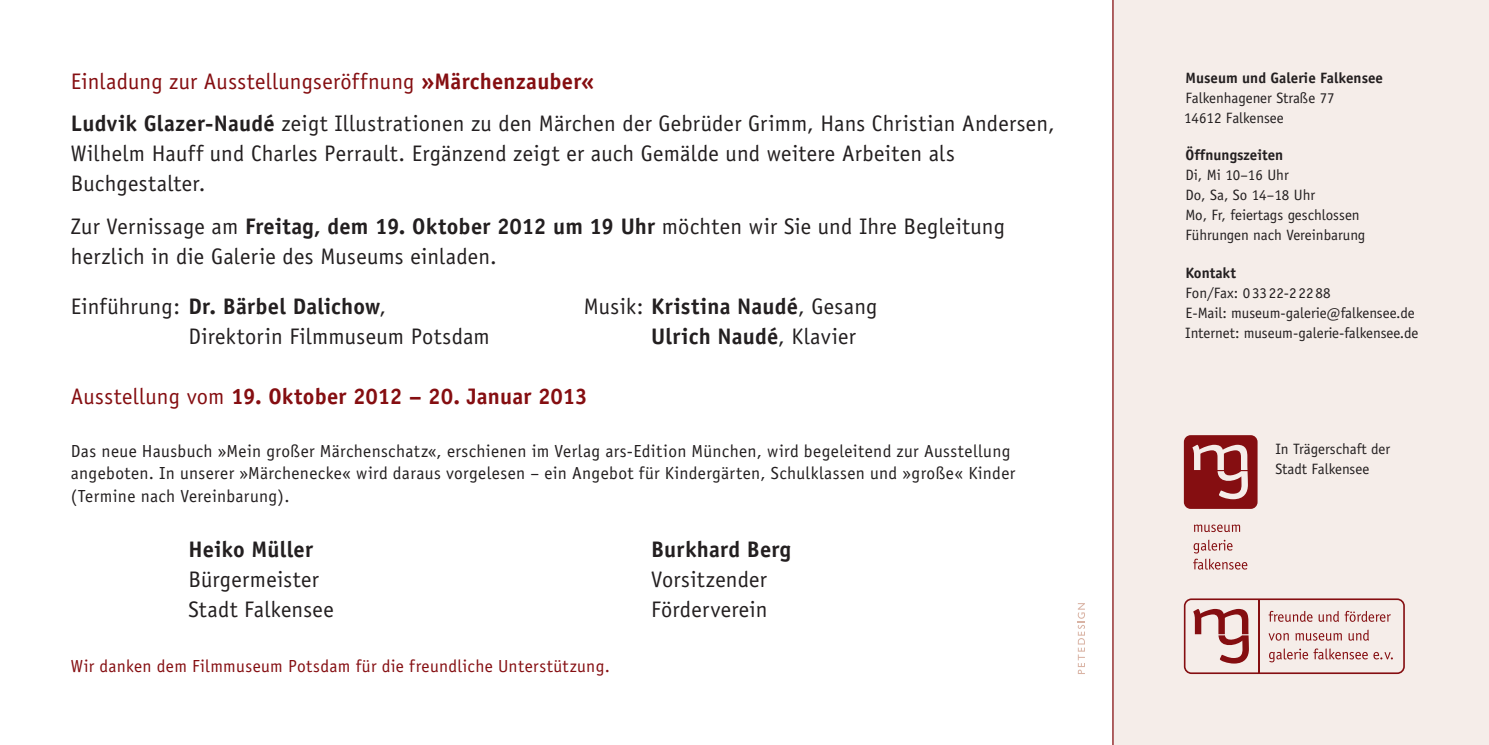
<style>
.page{position:relative;width:1489px;height:745px;background:#fff}
.page>*{position:absolute;margin:0;border:0;box-sizing:border-box;transform-origin:0 0}
.t1{font:22.5px/30px "Officina Sans";letter-spacing:.01em;color:#231f20}
.t2{font:700 22.5px "Officina Sans";letter-spacing:.01em;color:#231f20}
.t3{font:700 22.5px "Officina Sans";letter-spacing:.005em;color:#850e11}
.t4{font:17.5px/22.5px "Officina Sans";letter-spacing:.02em;color:#231f20}
.t5{font:17.5px "Officina Sans";letter-spacing:.02em;color:#850e11}
.t6{font:15px/20px "Officina Sans";color:#231f20}
.t7{font:700 15px "Officina Sans";color:#231f20}
.s1{color:#850e11}
.s2{font-weight:700;color:#850e11}
.s3{font-weight:700}
.s4{font-weight:400}
</style>
<div class="page">
<div style="left:1112px;top:0;width:376px;height:744px;background:#f5ede9"></div>
<hr style="left:1112px;top:0;width:1px;height:744px;background:#850e11">
<svg style="left:1194px;top:524px;width:45px;height:7px"></svg>
<svg style="left:1193px;top:539px;width:54px;height:30px"></svg>
<svg style="left:1183px;top:435px;width:74px;height:73px"></svg>
<svg style="left:1183px;top:598px;width:221px;height:75px"></svg>
<hr style="left:1257px;top:599px;width:2px;height:73px;background:#850e11">
<svg style="left:1077px;top:603px;width:7px;height:70px"></svg>
<p class="t1" style="left:71px;top:60px;width:985px;line-height:42.5px"><span class="s1">Einladung zur Ausstellungseröffnung</span> <span class="s2">»Märchenzauber«<br></span><span class="s3">Ludvik Glazer-Naudé</span> zeigt Illustrationen zu den Märchen der Gebrüder Grimm, Hans Christian Andersen,</p>
<p class="t1" style="left:71px;top:139px;width:885px">Wilhelm Hauff und Charles Perrault. Ergänzend zeigt er auch Gemälde und weitere Arbeiten als<br>Buchgestalter.</p>
<p class="t1" style="left:71px;top:211px;width:935px">Zur Vernissage am <span class="s3">Freitag, dem 19. Oktober 2012 um 19 Uhr</span> möchten wir Sie und Ihre Begleitung herzlich in die Galerie des Museums einladen.</p>
<p class="t2" style="left:71px;top:292px;width:317px"><span class="s4">Einführung:</span> Dr. Bärbel Dalichow<span class="s4">,</span></p>
<p class="t1" style="left:583px;top:291px;width:295px">Musik: <span class="s3">Kristina Naudé</span>, Gesang</p>
<p class="t1" style="left:188px;top:321px;width:303px">Direktorin Filmmuseum Potsdam</p>
<p class="t2" style="left:651px;top:322px;width:206px">Ulrich Naudé<span class="s4">, Klavier</span></p>
<p class="t3" style="left:71px;top:382px;width:518px"><span class="s4">Ausstellung vom</span> 19. Oktober 2012 – 20. Januar 2013</p>
<p class="t4" style="left:71px;top:439px;width:945px">Das neue Hausbuch »Mein großer Märchenschatz«, erschienen im Verlag ars-Edition München, wird begeleitend zur Ausstellung angeboten. In unserer »Märchenecke« wird daraus vorgelesen – ein Angebot für Kindergärten, Schulklassen und »große« Kinder (Termine nach Vereinbarung).</p>
<p class="t2" style="left:188px;top:534px;width:126px">Heiko Müller</p>
<p class="t2" style="left:651px;top:534px;width:141px">Burkhard Berg</p>
<p class="t1" style="left:188px;top:564px;width:132px">Bürgermeister</p>
<p class="t1" style="left:651px;top:564px;width:117px">Vorsitzender</p>
<p class="t1" style="left:188px;top:594px;width:147px">Stadt Falkensee</p>
<p class="t1" style="left:651px;top:594px;width:118px">Förderverein</p>
<p class="t5" style="left:71px;top:655px;width:540px">Wir danken dem Filmmuseum Potsdam für die freundliche Unterstützung.</p>
<p class="t7" style="left:1185px;top:68px;width:199px">Museum und Galerie Falkensee</p>
<p class="t6" style="left:1183px;top:88px;width:152px">Falkenhagener Straße 77<br>14612 Falkensee</p>
<p class="t7" style="left:1185px;top:146px;width:99px">Öffnungszeiten</p>
<p class="t6" style="left:1185px;top:165px;width:181px">Di, Mi 10–16 Uhr<br>Do, Sa, So 14–18 Uhr<br>Mo, Fr, feiertags geschlossen<br>Führungen nach Vereinbarung</p>
<p class="t7" style="left:1185px;top:263px;width:52px">Kontakt</p>
<p class="t6" style="left:1185px;top:283px;width:235px">Fon/Fax: 0 3322-2 2288<br>E-Mail: museum-galerie@falkensee.de<br>Internet: museum-galerie-falkensee.de</p>
<p class="t6" style="left:1275px;top:439px;width:116px">In Trägerschaft der<br>Stadt Falkensee</p>
</div>
